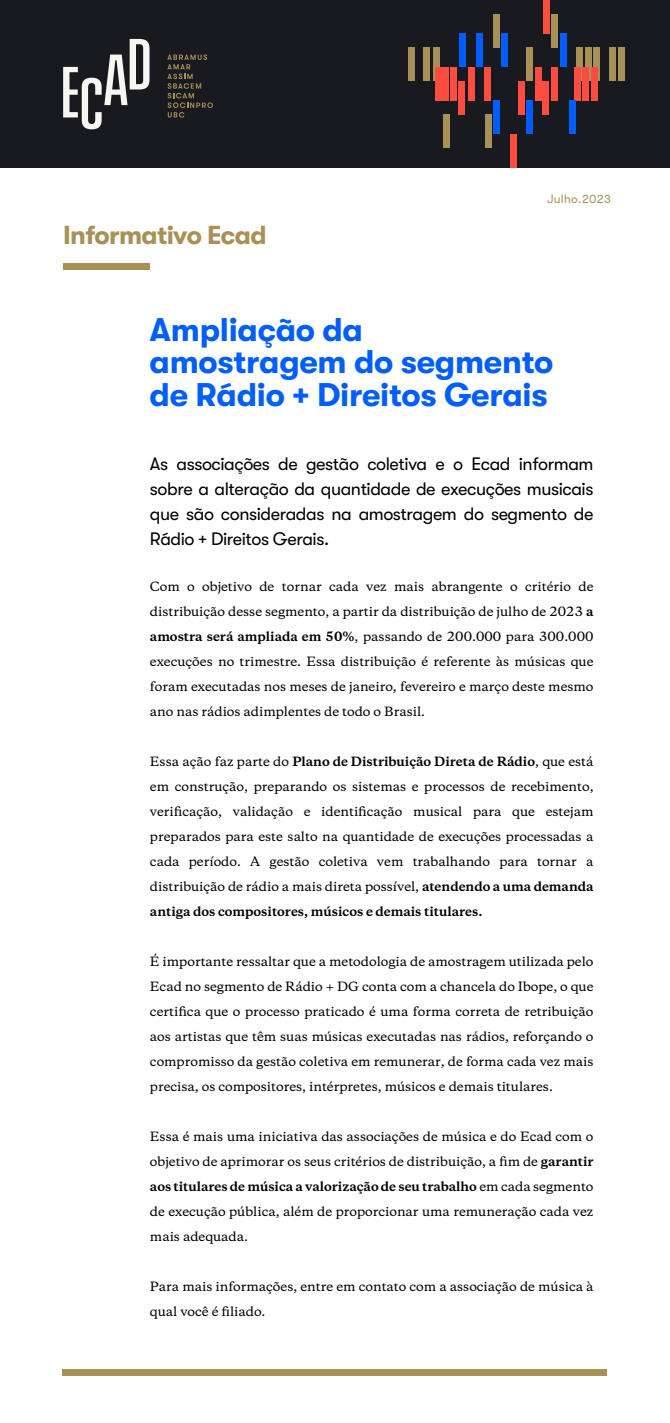
<style>
.page{position:relative;width:670px;height:1423px;background:#fff}
.page>*{position:absolute;margin:0;border:0;box-sizing:border-box;transform-origin:0 0}
.t1{font:700 32.8px/32.8px "GT Walsheim";letter-spacing:-.01em;color:#005eff}
.t2{font:700 26px "GT Walsheim";letter-spacing:-.025em;color:#a89157}
.t3{font:18px/25px "GT Walsheim";letter-spacing:-.025em;color:#000;text-align:justify}
.t4{font:500 12px/25px "Copernicus";color:#000;text-align:justify}
.t5{font:12px "GT Walsheim";letter-spacing:.03em;color:#a89157}
.s1{font-weight:700}
</style>
<div class="page">
<div style="left:0;top:0;width:670px;height:167px;background:#181a1f"></div>
<svg style="left:63px;top:39px;width:86px;height:90px"></svg>
<svg style="left:167px;top:54px;width:46px;height:64px"></svg>
<div style="left:618px;top:48px;width:7px;height:33px;background:#a89157"></div>
<div style="left:609px;top:48px;width:6px;height:33px;background:#a89157"></div>
<div style="left:593px;top:48px;width:7px;height:33px;background:#a89157"></div>
<div style="left:585px;top:48px;width:6px;height:33px;background:#a89157"></div>
<div style="left:576px;top:48px;width:7px;height:33px;background:#a89157"></div>
<div style="left:526px;top:48px;width:6px;height:33px;background:#a89157"></div>
<div style="left:542px;top:81px;width:7px;height:33px;background:#fc4d40"></div>
<div style="left:518px;top:81px;width:6px;height:33px;background:#fc4d40"></div>
<div style="left:458px;top:81px;width:6px;height:33px;background:#fc4d40"></div>
<div style="left:486px;top:114px;width:6px;height:33px;background:#a89157"></div>
<div style="left:443px;top:114px;width:6px;height:33px;background:#a89157"></div>
<div style="left:493px;top:15px;width:6px;height:33px;background:#a89157"></div>
<div style="left:551px;top:15px;width:6px;height:33px;background:#a89157"></div>
<div style="left:433px;top:48px;width:7px;height:33px;background:#a89157"></div>
<div style="left:424px;top:48px;width:6px;height:33px;background:#a89157"></div>
<div style="left:408px;top:48px;width:7px;height:33px;background:#a89157"></div>
<div style="left:591px;top:67px;width:7px;height:33px;background:#fc4d40"></div>
<div style="left:582px;top:67px;width:7px;height:33px;background:#fc4d40"></div>
<div style="left:574px;top:67px;width:6px;height:33px;background:#fc4d40"></div>
<div style="left:551px;top:67px;width:7px;height:33px;background:#fc4d40"></div>
<div style="left:560px;top:33px;width:7px;height:34px;background:#005eff"></div>
<div style="left:501px;top:33px;width:7px;height:34px;background:#005eff"></div>
<div style="left:476px;top:33px;width:7px;height:34px;background:#005eff"></div>
<div style="left:459px;top:33px;width:7px;height:34px;background:#005eff"></div>
<div style="left:535px;top:67px;width:6px;height:33px;background:#fc4d40"></div>
<div style="left:484px;top:67px;width:6px;height:33px;background:#fc4d40"></div>
<div style="left:468px;top:67px;width:6px;height:33px;background:#fc4d40"></div>
<div style="left:450px;top:67px;width:7px;height:33px;background:#fc4d40"></div>
<div style="left:443px;top:67px;width:6px;height:33px;background:#fc4d40"></div>
<div style="left:435px;top:67px;width:6px;height:33px;background:#fc4d40"></div>
<div style="left:569px;top:101px;width:6px;height:33px;background:#005eff"></div>
<div style="left:526px;top:101px;width:7px;height:33px;background:#005eff"></div>
<div style="left:543px;top:0;width:7px;height:33px;background:#fc4d40"></div>
<div style="left:510px;top:134px;width:6px;height:33px;background:#fc4d40"></div>
<div style="left:493px;top:101px;width:6px;height:33px;background:#005eff"></div>
<div style="left:63px;top:1369px;width:544px;height:7px;background:#a89157"></div>
<div style="left:63px;top:263px;width:86px;height:7px;background:#a89157"></div>
<h2 class="t2" style="left:63px;top:220px;width:205px">Informativo Ecad</h2>
<p class="t5" style="left:547px;top:192px;width:65px">Julho.2023</p>
<h1 class="t1" style="left:150px;top:313px;width:405px">Ampliação da amostragem do segmento de Rádio + Direitos Gerais</h1>
<h3 class="t3" style="left:150px;top:451px;width:445px">As associações de gestão coletiva e o Ecad informam sobre a alteração da quantidade de execuções musicais que são consideradas na amostragem do segmento de Rádio + Direitos Gerais.</h3>
<p class="t4" style="left:150px;top:573px;width:445px">Com o objetivo de tornar cada vez mais abrangente o critério de distribuição desse segmento, a partir da distribuição de julho de 2023 <span class="s1">a amostra será ampliada em 50%</span>, passando de 200.000 para 300.000 execuções no trimestre. Essa distribuição é referente às músicas que foram executadas nos meses de janeiro, fevereiro e março deste mesmo ano nas rádios adimplentes de todo o Brasil.</p>
<p class="t4" style="left:150px;top:748px;width:445px">Essa ação faz parte do <span class="s1">Plano de Distribuição Direta de Rádio</span>, que está em construção, preparando os sistemas e processos de recebimento, verificação, validação e identificação musical para que estejam preparados para este salto na quantidade de execuções processadas a cada período. A gestão coletiva vem trabalhando para tornar a distribuição de rádio a mais direta possível, <span class="s1">atendendo a uma demanda antiga dos compositores, músicos e demais titulares.</span></p>
<p class="t4" style="left:150px;top:948px;width:445px">É importante ressaltar que a metodologia de amostragem utilizada pelo Ecad no segmento de Rádio + DG conta com a chancela do Ibope, o que certifica que o processo praticado é uma forma correta de retribuição aos artistas que têm suas músicas executadas nas rádios, reforçando o compromisso da gestão coletiva em remunerar, de forma cada vez mais precisa, os compositores, intérpretes, músicos e demais titulares.</p>
<p class="t4" style="left:150px;top:1123px;width:445px">Essa é mais uma iniciativa das associações de música e do Ecad com o objetivo de aprimorar os seus critérios de distribuição, a fim de <span class="s1">garantir aos titulares de música a valorização de seu trabalho</span> em cada segmento de execução pública, além de proporcionar uma remuneração cada vez mais adequada.</p>
<p class="t4" style="left:150px;top:1273px;width:445px">Para mais informações, entre em contato com a associação de música à qual você é filiado.</p>
</div>
